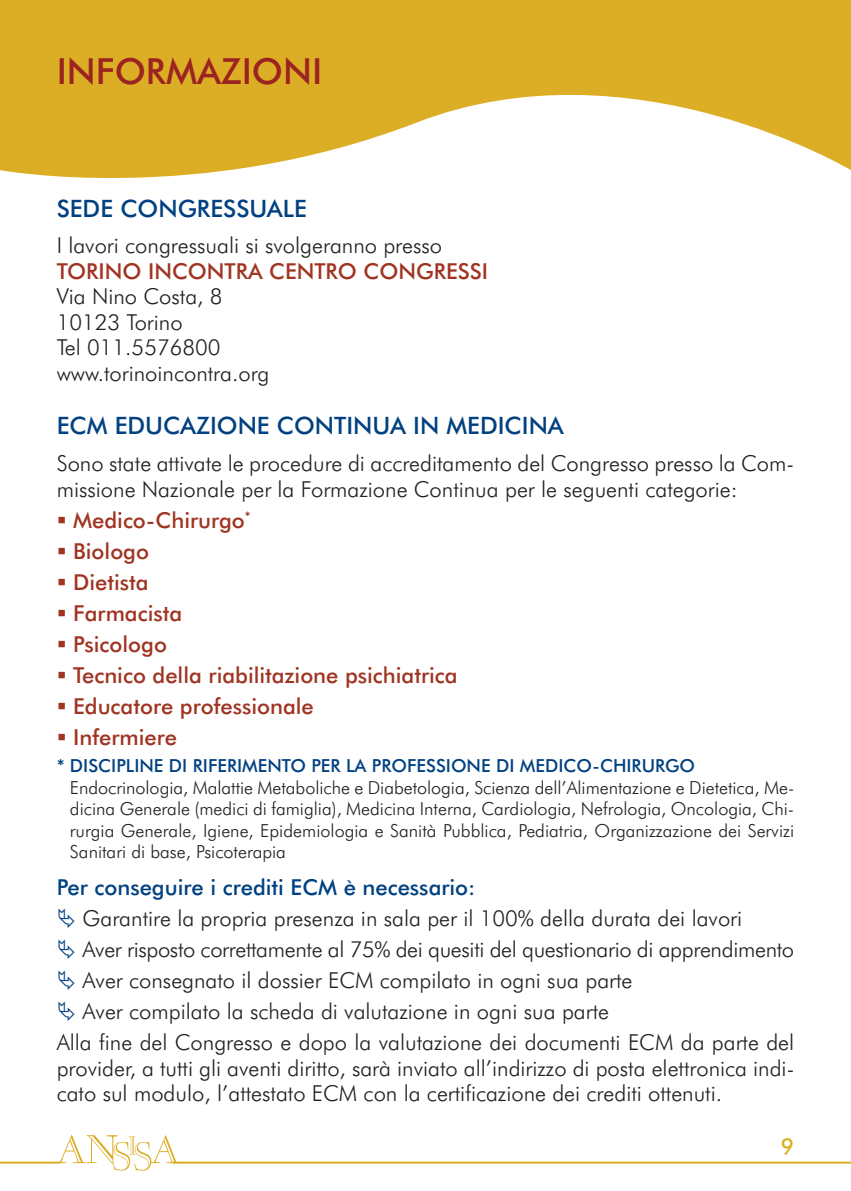
<style>
.page{position:relative;width:851px;height:1191px;background:#fff}
.page>*{position:absolute;margin:0;border:0;box-sizing:border-box;transform-origin:0 0}
.t1{font:500 36px "Futura BT";color:#9c2320}
.t2{font:500 24px "Futura BT";color:#014181}
.t3{font:300 22px/25.4px "Futura BT";color:#231f20}
.t4{font:500 22px/31px "Futura BT";color:#a03422}
.t5{font:500 22px "Futura BT";color:#014181}
.t6{font:500 22px "Futura BT";color:#dcae26}
.t7{font:300 18px/21.4px "Futura BT";color:#231f20;text-align:justify}
.t8{font:500 18px "Futura BT";color:#014181}
</style>
<div class="page">
<svg style="left:57px;top:1134px;width:122px;height:36px"></svg>
<svg style="left:0;top:0;width:850px;height:179px;fill:#dcae26"></svg>
<hr style="left:0;top:1161px;width:60px;height:2px;background:#dcae26">
<hr style="left:173px;top:1161px;width:677px;height:2px;background:#dcae26">
<h1 class="t1" style="left:57px;top:57px;width:267px">INFORMAZIONI</h1>
<p class="t2" style="left:57px;top:198px;width:251px">SEDE CONGRESSUALE</p>
<p class="t3" style="left:57px;top:235px;width:387px">I lavori congressuali si svolgeranno presso</p>
<p class="t4" style="left:57px;top:257px;width:433px">TORINO INCONTRA CENTRO CONGRESSI</p>
<p class="t3" style="left:57px;top:286px;width:214px">Via Nino Costa, 8<br>10123 Torino<br>Tel 011.5576800 www.torinoincontra.org</p>
<p class="t2" style="left:57px;top:416px;width:508px">ECM EDUCAZIONE CONTINUA IN MEDICINA</p>
<p class="t3" style="left:57px;top:452px;width:739px">Sono state attivate le procedure di accreditamento del Congresso presso la Com&shy;missione Nazionale per la Formazione Continua per le seguenti categorie:</p>
<p class="t4" style="left:73px;top:506px;width:386px">Medico-Chirurgo<sup>*<br></sup>Biologo<br>Dietista<br>Farmacista<br>Psicologo<br>Tecnico della riabilitazione psichiatrica<br>Educatore professionale<br>Infermiere</p>
<p class="t8" style="left:57px;top:758px;width:640px">* DISCIPLINE DI RIFERIMENTO PER LA PROFESSIONE DI MEDICO-CHIRURGO</p>
<p class="t7" style="left:70px;top:778px;width:726px">Endocrinologia, Malattie Metaboliche e Diabetologia, Scienza dell’Alimentazione e Dietetica, Me&shy;dicina Generale (medici di famiglia), Medicina Interna, Cardiologia, Nefrologia, Oncologia, Chi&shy;rurgia Generale, Igiene, Epidemiologia e Sanità Pubblica, Pediatria, Organizzazione dei Servizi Sanitari di base, Psicoterapia</p>
<p class="t5" style="left:57px;top:878px;width:420px">Per conseguire i crediti ECM è necessario:</p>
<p class="t3" style="left:82px;top:907px;width:661px">Garantire la propria presenza in sala per il 100% della durata dei lavori</p>
<p class="t3" style="left:82px;top:938px;width:713px">Aver risposto correttamente al 75% dei quesiti del questionario di apprendimento</p>
<p class="t3" style="left:82px;top:969px;width:551px">Aver consegnato il dossier ECM compilato in ogni sua parte</p>
<p class="t3" style="left:82px;top:1000px;width:528px">Aver compilato la scheda di valutazione in ogni sua parte</p>
<p class="t3" style="left:57px;top:1031px;width:738px">Alla fine del Congresso e dopo la valutazione dei documenti ECM da parte del</p>
<p class="t3" style="left:57px;top:1057px;width:739px">provider, a tutti gli aventi diritto, sarà inviato all’indirizzo di posta elettronica indi&shy;cato sul modulo, l’attestato ECM con la certificazione dei crediti ottenuti.</p>
<p class="t6" style="left:780px;top:1137px;width:15px">9</p>
</div>
